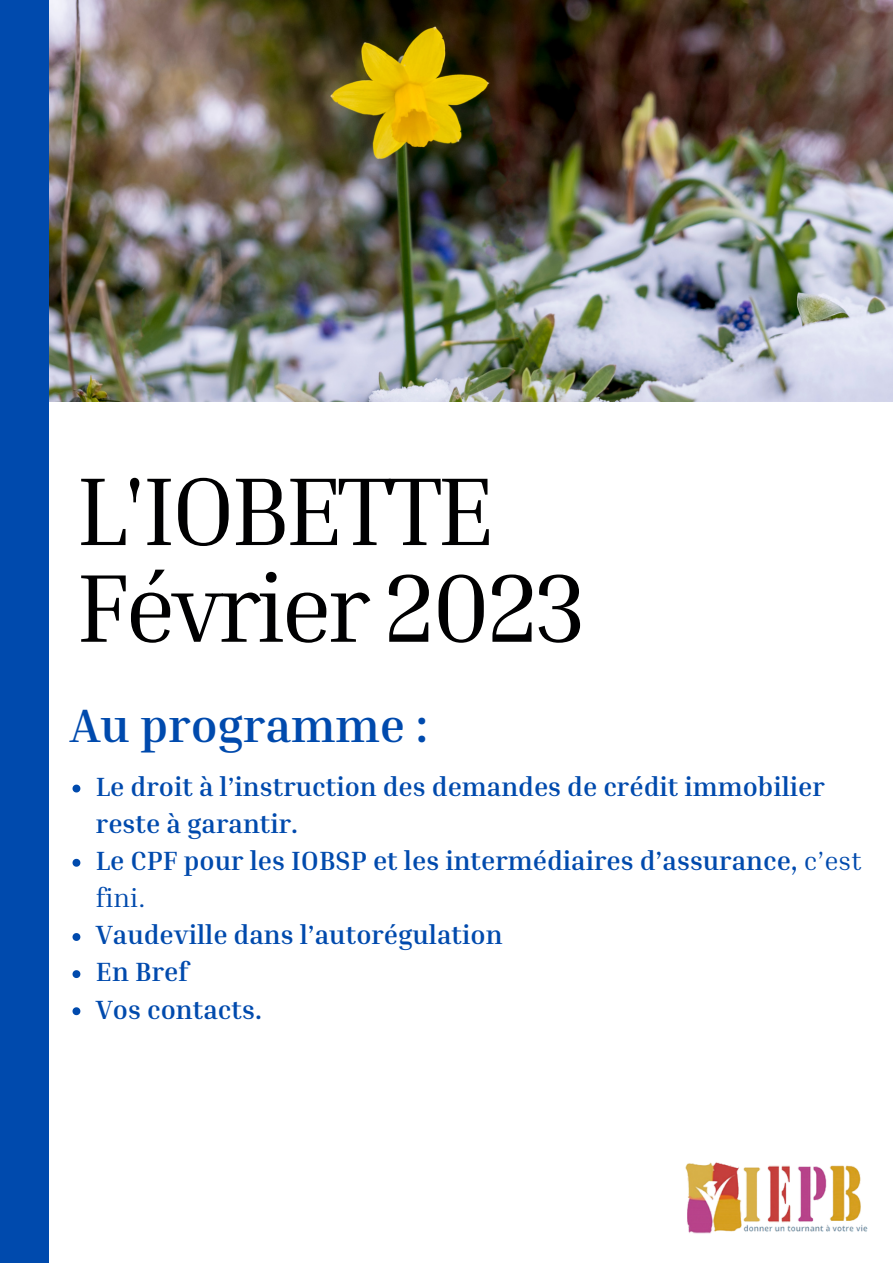
<style>
.page{position:relative;width:893px;height:1264px;background:#fff}
.page>*{position:absolute;margin:0;border:0;box-sizing:border-box;transform-origin:0 0}
.t1{font:97.35px/96.6px "Inria Serif";letter-spacing:-.045em;color:#000001}
.t2{font:700 48px "Inria Serif";color:#004aad}
.t3{font:700 27px/37px "Inria Serif";color:#004aad}
.s1{font-weight:400}
</style>
<div class="page">
<img style="left:49px;top:0;width:843px;height:401px">
<div style="left:0;top:0;width:49px;height:1262px;background:#004aad"></div>
<img style="left:685px;top:1162px;width:183px;height:72px">
<svg style="left:72px;top:784px;width:8px;height:8px"></svg>
<svg style="left:72px;top:858px;width:8px;height:8px"></svg>
<svg style="left:72px;top:933px;width:8px;height:7px"></svg>
<svg style="left:72px;top:970px;width:8px;height:8px"></svg>
<svg style="left:72px;top:1007px;width:8px;height:8px"></svg>
<h1 class="t1" style="left:76px;top:460px;width:511px">L'IOBETTE<br>Février 2023</h1>
<h2 class="t2" style="left:70px;top:694px;width:359px">Au programme :</h2>
<p class="t3" style="left:96px;top:767px;width:767px">Le droit à l’instruction des demandes de crédit immobilier reste à garantir.<br>Le CPF pour les IOBSP et les intermédiaires d’assurance, <span class="s1">c’est fini.</span></p>
<p class="t3" style="left:96px;top:915px;width:408px">Vaudeville dans l’autorégulation<br>En Bref<br>Vos contacts.</p>
</div>
